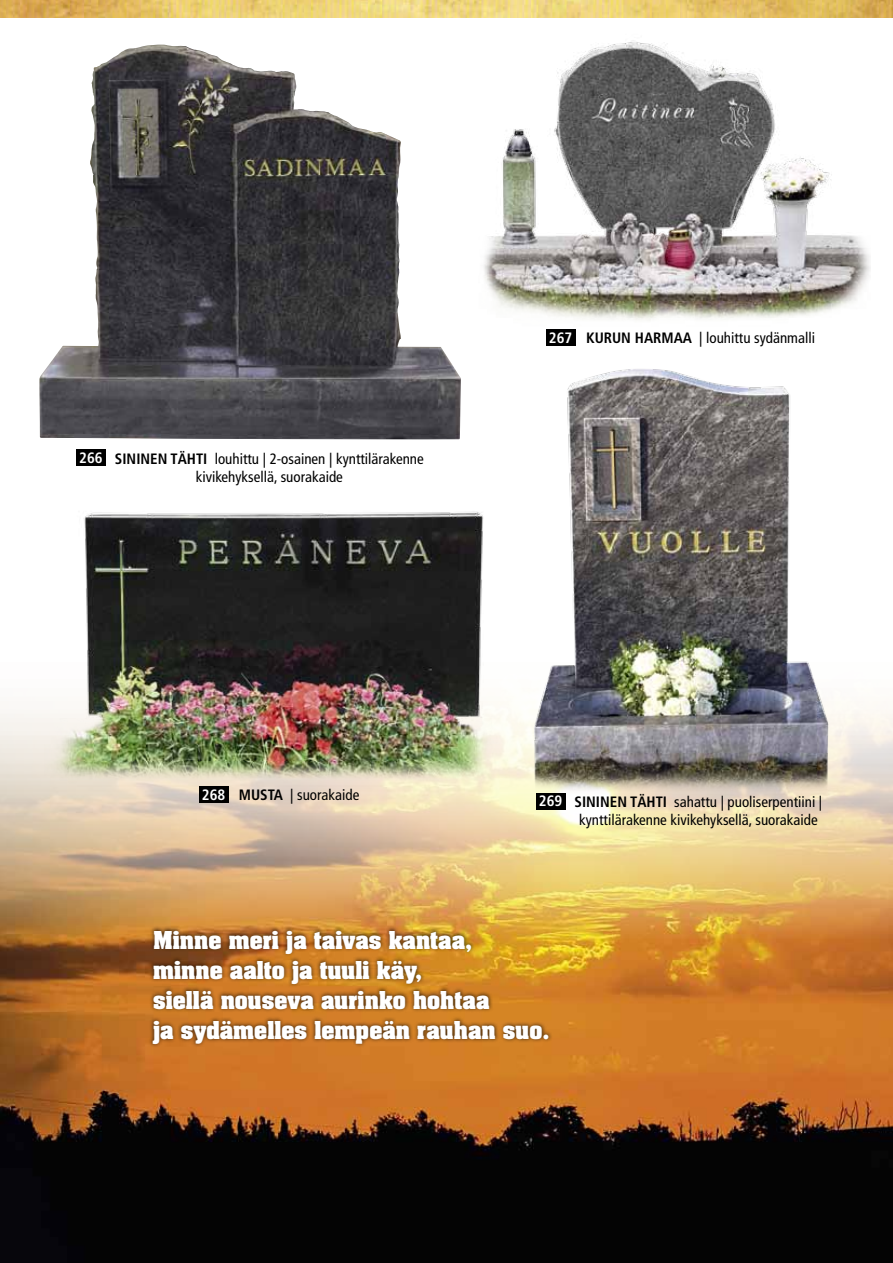
<style>
.page{position:relative;width:893px;height:1263px;background:#fff}
.page>*{position:absolute;margin:0;border:0;box-sizing:border-box;transform-origin:0 0}
.t1{font:700 21px/30px "Aachen";color:#fff}
.t2{font:condensed 15px/18px "Frutiger";color:#000;text-align:center}
.t3{font:700 condensed 15px "Frutiger";color:#fff}
.s1{font-weight:700}
</style>
<div class="page">
<img style="left:0;top:0;width:893px;height:17px">
<img style="left:0;top:710px;width:893px;height:553px">
<img style="left:39px;top:45px;width:422px;height:394px">
<img style="left:508px;top:369px;width:333px;height:434px">
<img style="left:44px;top:504px;width:468px;height:297px">
<img style="left:484px;top:40px;width:386px;height:280px">
<img style="left:841px;top:705px;width:52px;height:109px">
<div style="left:76px;top:450px;width:30px;height:16px;background:#000"></div>
<div style="left:546px;top:329px;width:30px;height:16px;background:#000"></div>
<div style="left:199px;top:787px;width:30px;height:16px;background:#000"></div>
<div style="left:536px;top:793px;width:30px;height:16px;background:#000"></div>
<div style="left:148px;top:926px;width:405px;height:122px;background:#000;opacity:.75"></div>
<p class="t3" style="left:79px;top:449px;width:25px">266</p>
<p class="t2" style="left:115px;top:450px;width:310px"><span class="s1">SININEN TÄHTI</span> louhittu | 2-osainen | kynttilärakenne kivikehyksellä, suorakaide</p>
<p class="t3" style="left:549px;top:329px;width:25px">267</p>
<p class="t2" style="left:586px;top:329px;width:231px"><span class="s1">KURUN HARMAA</span> | louhittu sydänmalli</p>
<p class="t3" style="left:202px;top:786px;width:25px">268</p>
<p class="t2" style="left:239px;top:786px;width:122px"><span class="s1">MUSTA</span> | suorakaide</p>
<p class="t2" style="left:575px;top:792px;width:249px"><span class="s1">SININEN TÄHTI</span> sahattu | puoliserpentiini | kynttilärakenne kivikehyksellä, suorakaide</p>
<p class="t3" style="left:539px;top:792px;width:25px">269</p>
<h1 class="t1" style="left:153px;top:924px;width:398px">Minne meri ja taivas kantaa,<br>minne aalto ja tuuli käy,<br>siellä nouseva aurinko hohtaa<br>ja sydämelles lempeän rauhan suo.</h1>
</div>
